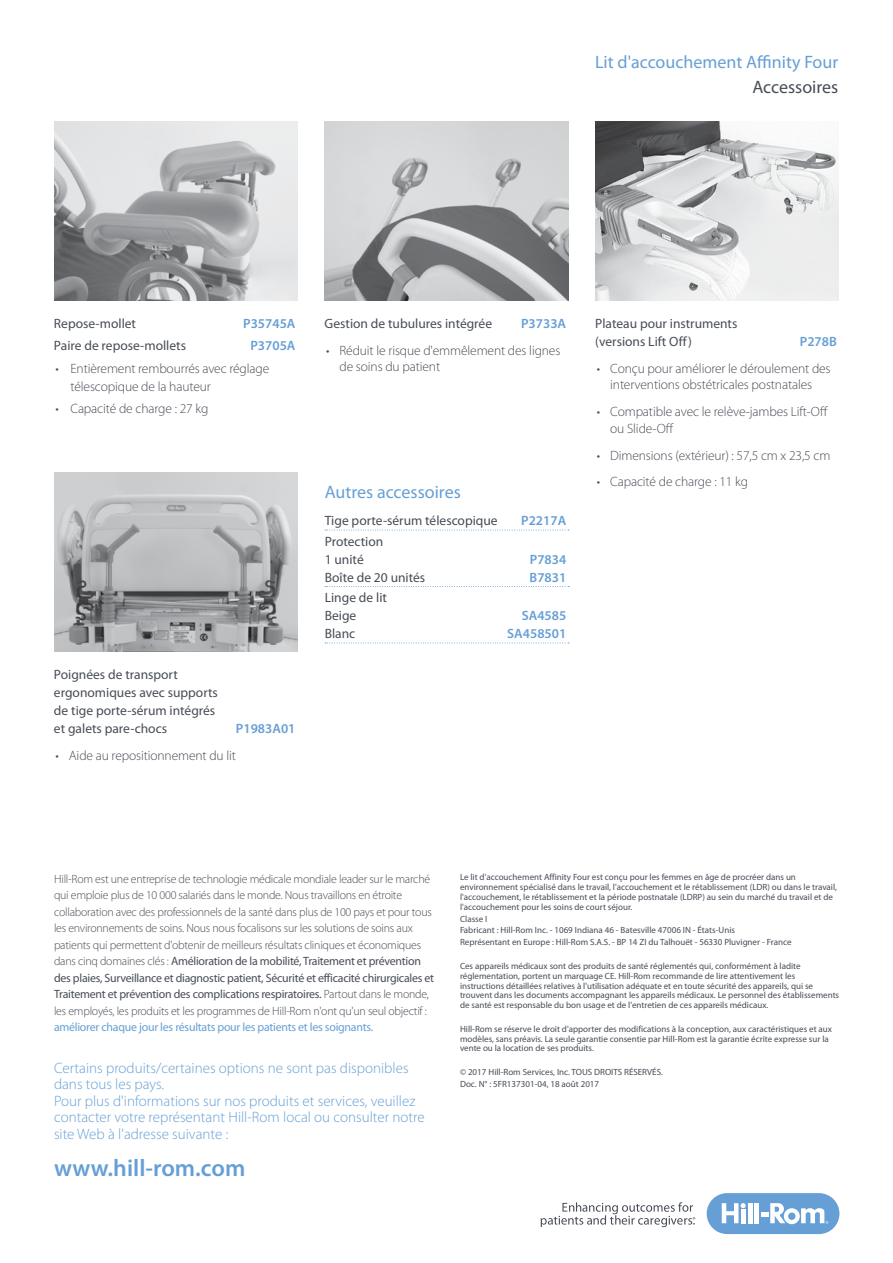
<style>
.page{position:relative;width:893px;height:1263px;background:#fff}
.page>*{position:absolute;margin:0;border:0;box-sizing:border-box;transform-origin:0 0}
.t1{font:600 24px "Myriad Pro";color:#669fd5}
.t2{font:18px "Myriad Pro";color:#669fd5}
.t3{font:18px "Myriad Pro";color:#474c55}
.t4{font:300 15px/16.5px "Myriad Pro";color:#669fd5}
.t5{font:300 13.5px/16.5px "Myriad Pro";letter-spacing:-.01em;color:#474c55}
.t6{font:13.5px/18px "Myriad Pro";color:#474c55}
.t7{font:600 13.5px "Myriad Pro";color:#669fd5}
.t8{font:300 12px/16.5px "Myriad Pro";letter-spacing:-.02em;color:#474c55}
.t9{font:12px "Myriad Pro";letter-spacing:-.02em;color:#669fd5}
.t10{font:9px/9.8px "Myriad Pro";color:#474c55}
.s1{font-weight:400}
</style>
<div class="page">
<img style="left:595px;top:122px;width:244px;height:178px">
<img style="left:54px;top:122px;width:244px;height:178px">
<img style="left:325px;top:122px;width:243px;height:178px">
<img style="left:54px;top:473px;width:244px;height:178px">
<div style="left:707px;top:1193px;width:132px;height:41px;background:#669fd5;border-radius:20px"></div>
<hr style="left:748px;top:1203px;width:4px;height:20px;background:#fff">
<hr style="left:755px;top:1203px;width:4px;height:20px;background:#fff">
<svg style="left:722px;top:1203px;width:24px;height:20px"></svg>
<svg style="left:761px;top:1203px;width:67px;height:21px"></svg>
<svg style="left:541px;top:1202px;width:154px;height:25px"></svg>
<svg style="left:325px;top:530px;width:244px;height:1px"></svg>
<svg style="left:325px;top:586px;width:244px;height:1px"></svg>
<svg style="left:325px;top:643px;width:244px;height:1px"></svg>
<h2 class="t2" style="left:595px;top:50px;width:245px">Lit d'accouchement Affinity Four</h2>
<h2 class="t3" style="left:752px;top:76px;width:87px">Accessoires</h2>
<h3 class="t6" style="left:54px;top:314px;width:84px">Repose-mollet</h3>
<h3 class="t7" style="left:243px;top:315px;width:54px">P35745A</h3>
<h3 class="t6" style="left:54px;top:336px;width:134px">Paire de repose-mollets</h3>
<h3 class="t7" style="left:250px;top:337px;width:47px">P3705A</h3>
<h3 class="t5" style="left:70px;top:359px;width:200px;line-height:18px;text-indent:-15px">• Entièrement rembourrés avec réglage télescopique de la hauteur</h3>
<h3 class="t5" style="left:55px;top:400px;width:154px">• Capacité de charge : 27 kg</h3>
<h3 class="t6" style="left:54px;top:665px;width:165px">Poignées de transport ergonomiques avec supports de tige porte-sérum intégrés et galets pare-chocs</h3>
<h3 class="t7" style="left:236px;top:720px;width:61px">P1983A01</h3>
<h3 class="t5" style="left:55px;top:747px;width:182px">• Aide au repositionnement du lit</h3>
<h3 class="t6" style="left:325px;top:314px;width:169px">Gestion de tubulures intégrée</h3>
<h3 class="t7" style="left:521px;top:315px;width:47px">P3733A</h3>
<h3 class="t5" style="left:340px;top:342px;width:222px;text-indent:-14px">• Réduit le risque d'emmêlement des lignes de soins du patient</h3>
<h2 class="t2" style="left:325px;top:481px;width:138px">Autres accessoires</h2>
<h3 class="t6" style="left:325px;top:512px;width:174px">Tige porte-sérum télescopique</h3>
<h3 class="t7" style="left:521px;top:512px;width:47px">P2217A</h3>
<h3 class="t6" style="left:325px;top:532px;width:60px">Protection<br>1 unité</h3>
<h3 class="t7" style="left:530px;top:551px;width:38px">P7834</h3>
<h3 class="t6" style="left:325px;top:568px;width:102px">Boîte de 20 unités</h3>
<h3 class="t7" style="left:530px;top:569px;width:38px">B7831</h3>
<h3 class="t6" style="left:325px;top:589px;width:64px">Linge de lit<br>Beige</h3>
<h3 class="t7" style="left:522px;top:607px;width:46px">SA4585</h3>
<h3 class="t6" style="left:325px;top:625px;width:32px">Blanc</h3>
<h3 class="t7" style="left:507px;top:625px;width:61px">SA458501</h3>
<h3 class="t6" style="left:595px;top:314px;width:144px">Plateau pour instruments (versions Lift Off)</h3>
<h3 class="t7" style="left:800px;top:333px;width:39px">P278B</h3>
<h3 class="t5" style="left:597px;top:360px;width:235px;text-align:center">• Conçu pour améliorer le déroulement des interventions obstétricales postnatales</h3>
<h3 class="t5" style="left:610px;top:403px;width:219px;text-indent:-14px">• Compatible avec le relève-jambes Lift-Off ou Slide-Off</h3>
<h3 class="t5" style="left:597px;top:447px;width:235px">• Dimensions (extérieur) : 57,5 cm x 23,5 cm</h3>
<h3 class="t5" style="left:597px;top:473px;width:153px">• Capacité de charge : 11 kg</h3>
<p class="t8" style="left:54px;top:870px;width:382px">Hill-Rom est une entreprise de technologie médicale mondiale leader sur le marché qui emploie plus de 10 000 salariés dans le monde. Nous travaillons en étroite collaboration avec des professionnels de la santé dans plus de 100 pays et pour tous les environnements de soins. Nous nous focalisons sur les solutions de soins aux patients qui permettent d'obtenir de meilleurs résultats cliniques et économiques dans cinq domaines clés : <span class="s1">Amélioration de la mobilité, Traitement et prévention des plaies, Surveillance et diagnostic patient, Sécurité et efficacité chirurgicales et Traitement et prévention des complications respiratoires.</span> Partout dans le monde, les employés, les produits et les programmes de Hill-Rom n'ont qu'un seul objectif :</p>
<h3 class="t9" style="left:54px;top:1020px;width:321px">améliorer chaque jour les résultats pour les patients et les soignants.</h3>
<p class="t4" style="left:54px;top:1059px;width:372px">Certains produits/certaines options ne sont pas disponibles dans tous les pays.<br>Pour plus d'informations sur nos produits et services, veuillez contacter votre représentant Hill-Rom local ou consulter notre site Web à l'adresse suivante :</p>
<h1 class="t1" style="left:54px;top:1153px;width:193px">www.hill‑rom.com</h1>
<p class="t10" style="left:460px;top:872px;width:378px">Le lit d'accouchement Affinity Four est conçu pour les femmes en âge de procréer dans un environnement spécialisé dans le travail, l'accouchement et le rétablissement (LDR) ou dans le travail, l'accouchement, le rétablissement et la période postnatale (LDRP) au sein du marché du travail et de l'accouchement pour les soins de court séjour.</p>
<p class="t10" style="left:460px;top:912px;width:333px;line-height:11.9px">Classe I<br>Fabricant : Hill-Rom Inc. - 1069 Indiana 46 - Batesville 47006 IN - États-Unis<br>Représentant en Europe : Hill-Rom S.A.S. - BP 14 ZI du Talhouët - 56330 Pluvigner - France</p>
<p class="t10" style="left:460px;top:961px;width:381px">Ces appareils médicaux sont des produits de santé réglementés qui, conformément à ladite réglementation, portent un marquage CE. Hill-Rom recommande de lire attentivement les instructions détaillées relatives à l'utilisation adéquate et en toute sécurité des appareils, qui se trouvent dans les documents accompagnant les appareils médicaux. Le personnel des établissements de santé est responsable du bon usage et de l'entretien de ces appareils médicaux.</p>
<p class="t10" style="left:460px;top:1024px;width:374px">Hill-Rom se réserve le droit d'apporter des modifications à la conception, aux caractéristiques et aux modèles, sans préavis. La seule garantie consentie par Hill-Rom est la garantie écrite expresse sur la vente ou la location de ses produits.</p>
<p class="t10" style="left:460px;top:1066px;width:205px;line-height:11.9px">© 2017 Hill‑Rom Services, Inc. TOUS DROITS RÉSERVÉS.<br>Doc. N° : 5FR137301-04, 18 août 2017</p>
</div>
